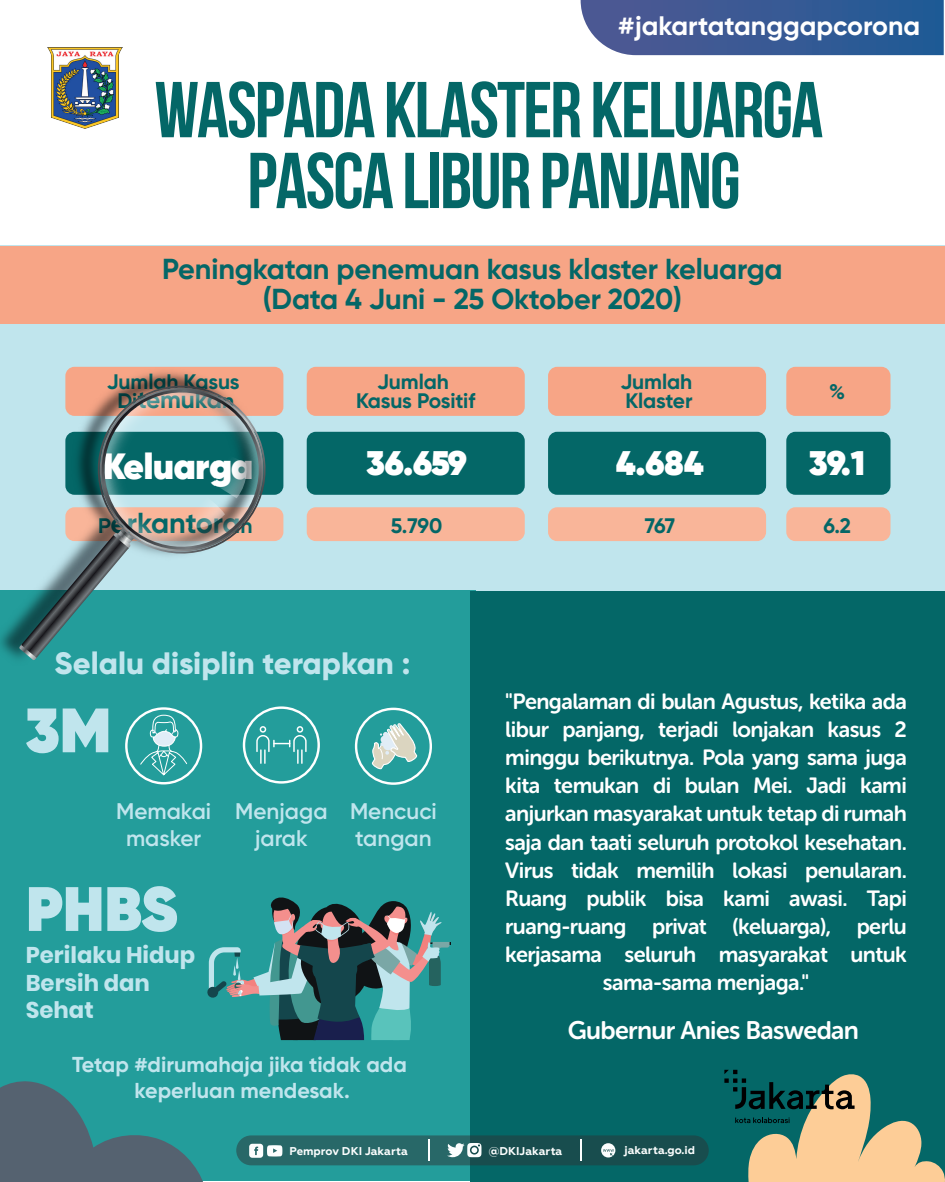
<style>
.page{position:relative;width:945px;height:1182px;background:#fff}
.page>*{position:absolute;margin:0;border:0;box-sizing:border-box;transform-origin:0 0}
.t1{font:700 79.01px/70.9px "Bebas Neue";letter-spacing:-.025em;color:#046767;text-align:center}
.t2{font:800 62.48px "Gilroy";letter-spacing:-.005em;color:#c0e5ed}
.t3{font:800 36.31px "Gilroy";letter-spacing:-.005em;color:#fff}
.t4{font:800 33.95px "Gilroy";letter-spacing:-.015em;color:#fff}
.t5{font:800 30.89px "Gilroy";color:#c0e5ed}
.t6{font:700 28.88px/30.6px "Gilroy";letter-spacing:-.005em;color:#046767;text-align:center}
.t7{font:700 26.69px "Gilroy";color:#fff}
.t8{font:25.2px "Museo Sans Rounded 700";letter-spacing:-.025em;color:#fff}
.t9{font:700 24.5px "Gilroy";letter-spacing:-.005em;color:#046767}
.t10{font:700 22.75px/27.3px "Poppins";color:#c0e5ed}
.t11{font:600 22.57px/27.1px "Gilroy";color:#c0e5ed;text-align:center}
.t12{font:21.88px/28px "Museo Sans Rounded 700";letter-spacing:-.025em;color:#fff;text-align:center}
.t13{font:700 21.53px/25.9px "Gilroy";color:#c0e5ed;text-align:center}
.t14{font:700 21px/19.2px "Gilroy";letter-spacing:-.005em;color:#046767;text-align:center}
.t15{font:700 11.29px "Geometria";color:#fcfefe}
.s1{font-size:21px}
</style>
<div class="page">
<div style="left:0;top:245px;width:945px;height:404px;background:#c0e5ed"></div>
<div style="left:0;top:246px;width:945px;height:77px;background:#f7a586"></div>
<div style="left:307px;top:367px;width:218px;height:49px;background:#f7a586;border-radius:9px"></div>
<div style="left:548px;top:367px;width:218px;height:49px;background:#f7a586;border-radius:9px"></div>
<div style="left:786px;top:367px;width:105px;height:49px;background:#f7a586;border-radius:9px"></div>
<div style="left:307px;top:432px;width:218px;height:62px;background:#046767;border-radius:9px"></div>
<div style="left:548px;top:432px;width:218px;height:62px;background:#046767;border-radius:9px"></div>
<div style="left:786px;top:432px;width:105px;height:62px;background:#046767;border-radius:9px"></div>
<div style="left:307px;top:507px;width:218px;height:34px;background:#f9b599;border-radius:9px"></div>
<div style="left:548px;top:507px;width:218px;height:34px;background:#f9b599;border-radius:9px"></div>
<div style="left:786px;top:507px;width:105px;height:34px;background:#f9b599;border-radius:9px"></div>
<div style="left:0;top:590px;width:475px;height:590px;background:#239d9b"></div>
<div style="left:470px;top:591px;width:475px;height:589px;background:#046767"></div>
<div style="left:355px;top:707px;width:77px;height:77px;border:2px solid #fff;border-radius:50%"></div>
<svg style="left:371px;top:723px;width:47px;height:47px"></svg>
<div style="left:125px;top:707px;width:77px;height:77px;border:2px solid #fff;border-radius:50%"></div>
<svg style="left:140px;top:714px;width:48px;height:63px"></svg>
<div style="left:243px;top:706px;width:77px;height:77px;border:2px solid #fff;border-radius:50%"></div>
<svg style="left:256px;top:726px;width:51px;height:37px"></svg>
<svg style="left:207px;top:897px;width:244px;height:142px"></svg>
<img style="left:0;top:366px;width:284px;height:293px">
<svg style="left:19px;top:376px;width:256px;height:284px"></svg>
<svg style="left:0;top:1081px;width:205px;height:100px"></svg>
<div style="left:236px;top:1135px;width:473px;height:30px;background:linear-gradient(to right,#2e7070,#134647);border-radius:15px"></div>
<svg style="left:249px;top:1143px;width:33px;height:14px"></svg>
<svg style="left:447px;top:1142px;width:34px;height:14px"></svg>
<svg style="left:601px;top:1142px;width:14px;height:15px"></svg>
<hr style="left:428px;top:1139px;width:2px;height:21px;background:#fcfefe">
<svg style="left:580px;top:1139px;width:1px;height:21px"></svg>
<img style="left:47px;top:47px;width:76px;height:81px">
<svg style="left:581px;top:0;width:363px;height:55px;background:#3d5e97"></svg>
<svg style="left:724px;top:1069px;width:221px;height:112px"></svg>
<p class="t7" style="left:618px;top:9px;width:303px">#jakartatanggapcorona</p>
<h1 class="t1" style="left:155px;top:73px;width:670px">WASPADA KLASTER KELUARGA<br>PASCA LIBUR PANJANG</h1>
<h3 class="t6" style="left:162px;top:253px;width:622px">Peningkatan penemuan kasus klaster keluarga (Data 4 Juni - 25 Oktober 2020)</h3>
<p class="t14" style="left:107px;top:372px;width:134px">Jumlah Kasus</p>
<p class="t9" style="left:117px;top:384px;width:118px"><span class="s1">Di</span>temuka<span class="s1">n</span></p>
<p class="t14" style="left:356px;top:372px;width:121px">Jumlah<br>Kasus Positif</p>
<p class="t14" style="left:620px;top:372px;width:74px;text-align:left">Jumlah<br>Klaster</p>
<p class="t14" style="left:829px;top:381px;width:18px">%</p>
<h3 class="t3" style="left:102px;top:443px;width:152px">Keluarga</h3>
<h3 class="t4" style="left:367px;top:441px;width:102px">36.659</h3>
<h3 class="t4" style="left:616px;top:441px;width:89px">4.684</h3>
<h3 class="t4" style="left:809px;top:441px;width:58px">39.1</h3>
<h3 class="t6" style="left:98px;top:507px;width:156px"><span class="s1">P</span>erkantora<span class="s1">n</span></h3>
<p class="t14" style="left:391px;top:516px;width:53px">5.790</p>
<p class="t14" style="left:645px;top:516px;width:32px">767</p>
<p class="t14" style="left:823px;top:516px;width:29px">6.2</p>
<h3 class="t5" style="left:54px;top:644px;width:357px">Selalu disiplin terapkan :</h3>
<h2 class="t2" style="left:26px;top:690px;width:87px">3M</h2>
<p class="t11" style="left:116px;top:797px;width:97px">Memakai masker</p>
<p class="t11" style="left:235px;top:797px;width:94px">Menjaga jarak</p>
<h2 class="t2" style="left:26px;top:868px;width:153px">PHBS</h2>
<p class="t10" style="left:26px;top:941px;width:171px">Perilaku Hidup<br>Bersih dan<br>Sehat</p>
<p class="t11" style="left:350px;top:797px;width:88px;text-align:left">Mencuci tangan</p>
<p class="t13" style="left:72px;top:1050px;width:336px">Tetap #dirumahaja jika tidak ada keperluan mendesak.</p>
<p class="t12" style="left:505px;top:687px;width:403px">"Pengalaman di bulan Agustus, ketika ada libur panjang, terjadi lonjakan kasus 2 minggu berikutnya. Pola yang sama juga kita temukan di bulan Mei. Jadi kami anjurkan masyarakat untuk tetap di rumah saja dan taati seluruh protokol kesehatan.<br>Virus tidak memilih lokasi penularan.<br>Ruang publik bisa kami awasi. Tapi ruang-ruang privat (keluarga), perlu kerjasama seluruh masyarakat untuk sama-sama menjaga."</p>
<p class="t8" style="left:568px;top:1015px;width:293px">Gubernur Anies Baswedan</p>
<p class="t15" style="left:290px;top:1144px;width:120px">Pemprov DKI Jakarta</p>
<p class="t15" style="left:489px;top:1144px;width:75px">@DKIJakarta</p>
<p class="t15" style="left:624px;top:1143px;width:72px">jakarta.go.id</p>
</div>
